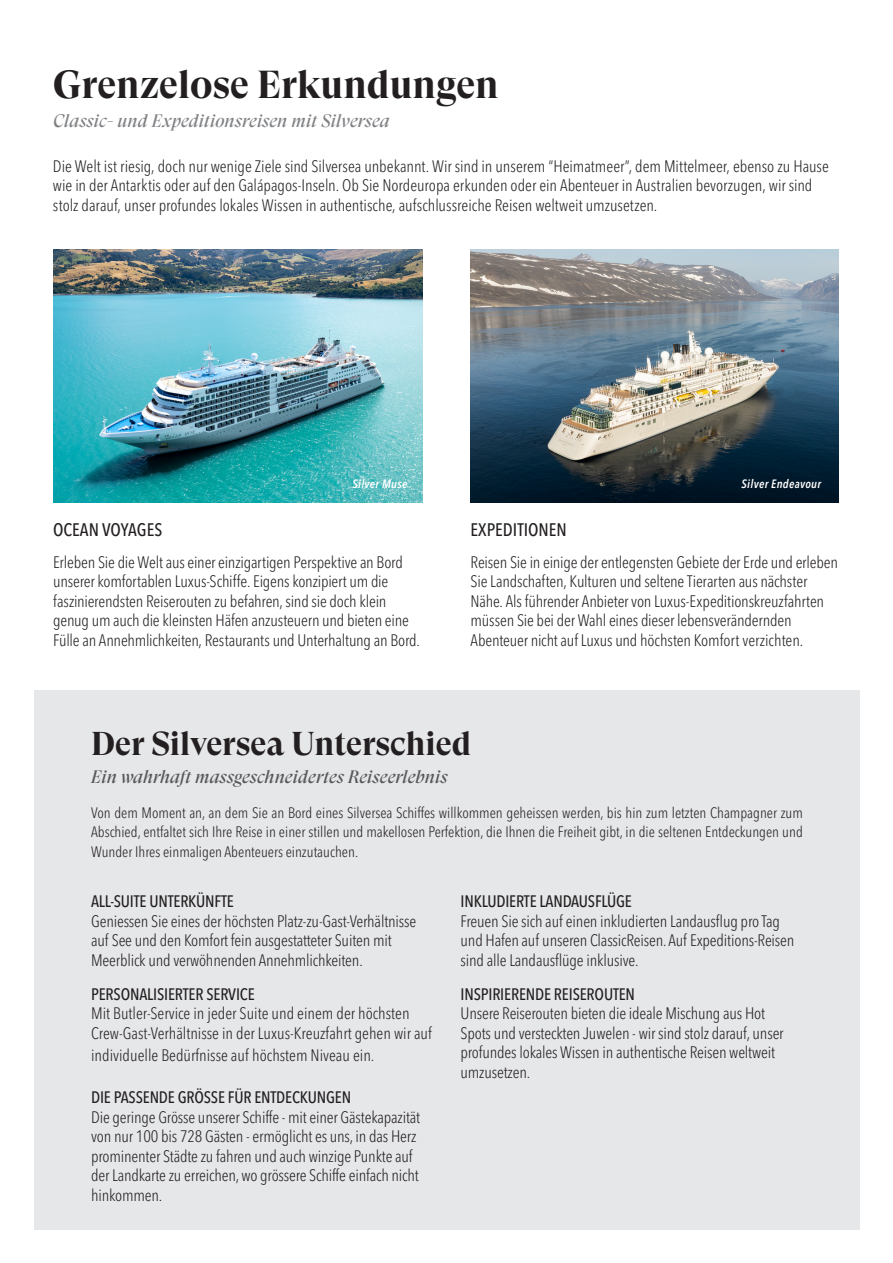
<style>
.page{position:relative;width:893px;height:1263px;background:#fff}
.page>*{position:absolute;margin:0;border:0;box-sizing:border-box;transform-origin:0 0}
.t1{font:700 39px "GT Super Display";color:#231f20}
.t2{font:700 33px "GT Super Display";color:#231f20}
.t3{font:italic 18px "GT Super Display";letter-spacing:-.005em;color:#57585a}
.t4{font:italic 18px "GT Super Display";color:#808285}
.t5{font:500 condensed 18px "Avenir Next LT Pro";color:#231f20}
.Text{font:300 condensed 16.5px/19.5px "Avenir Next LT Pro";letter-spacing:-.01em;color:#231f20}
.Paragraph__4mm_below{font:300 condensed 16.5px/19.5px "Avenir Next LT Pro";letter-spacing:-.01em;color:#231f20}
.Copy_main_page{font:300 condensed 16.5px/19.5px "Avenir Next LT Pro";color:#231f20}
.Paragraph{font:500 condensed 16.5px "Avenir Next LT Pro";letter-spacing:-.01em;color:#231f20}
.Text-2{font:500 condensed 16.5px "Avenir Next LT Pro";letter-spacing:-.01em;color:#231f20}
.Text-3{font:300 condensed 15px/19.5px "Avenir Next LT Pro";color:#231f20;text-align:justify}
.Caption_DX{font:italic 600 condensed 12px "Avenir Next LT Pro";letter-spacing:.025em;color:#fff}
</style>
<div class="page">
<div style="left:34px;top:690px;width:825px;height:539px;background:#e6e7e9"></div>
<img style="left:471px;top:249px;width:368px;height:254px">
<img style="left:53px;top:249px;width:369px;height:254px">
<p class="t1" style="left:53px;top:64px;width:447px">Grenzelose Erkundungen</p>
<p class="t4" style="left:53px;top:111px;width:338px">Classic- und Expeditionsreisen mit Silversea</p>
<p class="Copy_main_page" style="left:53px;top:156px;width:777px">Die Welt ist riesig, doch nur wenige Ziele sind Silversea unbekannt. Wir sind in unserem “Heimatmeer”, dem Mittelmeer, ebenso zu Hause wie in der Antarktis oder auf den Galápagos-Inseln. Ob Sie Nordeuropa erkunden oder ein Abenteuer in Australien bevorzugen, wir sind stolz darauf, unser profundes lokales Wissen in authentische, aufschlussreiche Reisen weltweit umzusetzen.</p>
<p class="t5" style="left:53px;top:519px;width:111px">OCEAN VOYAGES</p>
<p class="Caption_DX" style="left:353px;top:476px;width:57px">Silver Muse</p>
<p class="Caption_DX" style="left:742px;top:476px;width:81px">Silver Endeavour</p>
<p class="t5" style="left:471px;top:519px;width:98px">EXPEDITIONEN</p>
<p class="Paragraph__4mm_below" style="left:53px;top:552px;width:368px">Erleben Sie die Welt aus einer einzigartigen Perspektive an Bord unserer komfortablen Luxus-Schiffe. Eigens konzipiert um die faszinierendsten Reiserouten zu befahren, sind sie doch klein genug um auch die kleinsten Häfen anzusteuern und bieten eine Fülle an Annehmlichkeiten, Restaurants und Unterhaltung an Bord.</p>
<p class="Paragraph__4mm_below" style="left:471px;top:552px;width:369px">Reisen Sie in einige der entlegensten Gebiete der Erde und erleben Sie Landschaften, Kulturen und seltene Tierarten aus nächster Nähe. Als führender Anbieter von Luxus-Expeditionskreuzfahrten müssen Sie bei der Wahl eines dieser lebensverändernden Abenteuer nicht auf Luxus und höchsten Komfort verzichten.</p>
<p class="t2" style="left:91px;top:726px;width:382px">Der Silversea Unterschied</p>
<p class="t3" style="left:91px;top:767px;width:358px">Ein wahrhaft massgeschneidertes Reiseerlebnis</p>
<p class="Text-3" style="left:91px;top:803px;width:713px">Von dem Moment an, an dem Sie an Bord eines Silversea Schiffes willkommen geheissen werden, bis hin zum letzten Champagner zum Abschied, entfaltet sich Ihre Reise in einer stillen und makellosen Perfektion, die Ihnen die Freiheit gibt, in die seltenen Entdeckungen und Wunder Ihres einmaligen Abenteuers einzutauchen.</p>
<p class="Paragraph" style="left:91px;top:891px;width:144px">ALL-SUITE UNTERKÜNFTE</p>
<p class="Text" style="left:91px;top:911px;width:327px">Geniessen Sie eines der höchsten Platz-zu-Gast-Verhältnisse auf See und den Komfort fein ausgestatteter Suiten mit<br>Meerblick und verwöhnenden Annehmlichkeiten.</p>
<p class="Paragraph" style="left:91px;top:984px;width:165px">PERSONALISIERTER SERVICE</p>
<p class="Text" style="left:91px;top:1003px;width:342px">Mit Butler-Service in jeder Suite und einem der höchsten<br>Crew-Gast-Verhältnisse in der Luxus-Kreuzfahrt gehen wir auf</p>
<p class="Text" style="left:91px;top:1045px;width:285px">individuelle Bedürfnisse auf höchstem Niveau ein.</p>
<p class="Text-2" style="left:91px;top:1087px;width:262px">DIE PASSENDE GRÖSSE FÜR ENTDECKUNGEN</p>
<p class="Text" style="left:91px;top:1107px;width:331px">Die geringe Grösse unserer Schiffe - mit einer Gästekapazität von nur 100 bis 728 Gästen - ermöglicht es uns, in das Herz prominenter Städte zu fahren und auch winzige Punkte auf der Landkarte zu erreichen, wo grössere Schiffe einfach nicht hinkommen.</p>
<p class="Text-2" style="left:460px;top:891px;width:173px">INKLUDIERTE LANDAUSFLÜGE</p>
<p class="Text" style="left:460px;top:911px;width:335px">Freuen Sie sich auf einen inkludierten Landausflug pro Tag und Hafen auf unseren ClassicReisen. Auf Expeditions-Reisen sind alle Landausflüge inklusive.</p>
<p class="Paragraph" style="left:460px;top:984px;width:176px">INSPIRIERENDE REISEROUTEN</p>
<p class="Text" style="left:460px;top:1003px;width:325px">Unsere Reiserouten bieten die ideale Mischung aus Hot Spots und versteckten Juwelen - wir sind stolz darauf, unser profundes lokales Wissen in authentische Reisen weltweit umzusetzen.</p>
</div>
